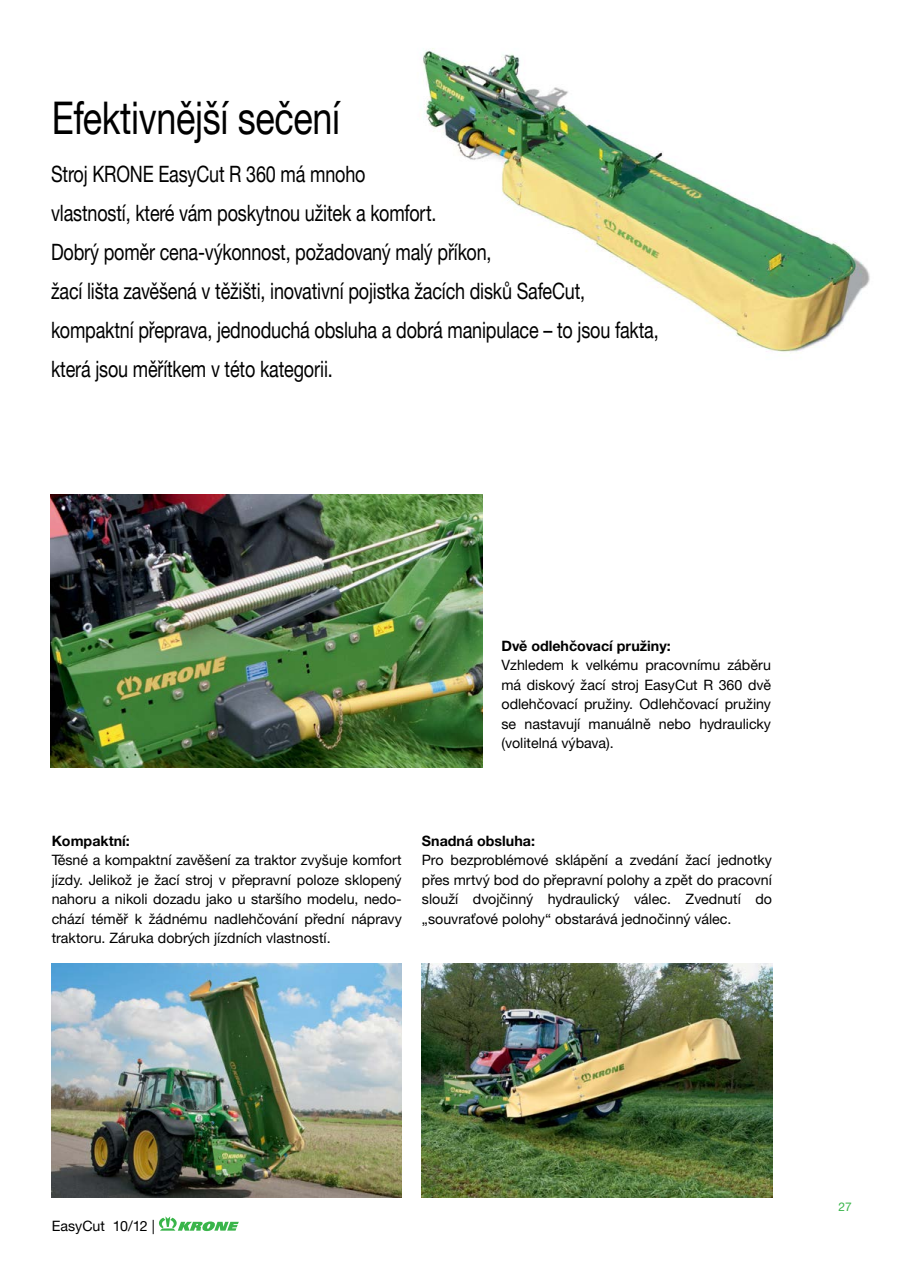
<style>
.page{position:relative;width:898px;height:1268px;background:#fff}
.page>*{position:absolute;margin:0;border:0;box-sizing:border-box;transform-origin:0 0}
.t1{font:45px "Helvetica Neue CE";letter-spacing:-.01em;color:#000;scale:.8 1}
.t2{font:22.5px/39px "Helvetica Neue CE";letter-spacing:-.01em;color:#000;scale:.8 1}
.t3{font:14.25px/19.5px "Helvetica Neue CE";color:#000;text-align:justify}
.t4{font:700 14.25px "Helvetica Neue CE";color:#000}
.t5{font:12px "Helvetica Neue LT";color:#39b54a}
</style>
<div class="page">
<img style="left:423px;top:48px;width:447px;height:304px">
<img style="left:51px;top:963px;width:350px;height:234px">
<img style="left:421px;top:963px;width:350px;height:234px">
<img style="left:51px;top:495px;width:431px;height:272px">
<svg style="left:159px;top:1216px;width:80px;height:14px"></svg>
<h1 class="t1" style="left:52px;top:90px;width:362px">Efektivnější sečení</h1>
<p class="t2" style="left:51px;top:155px;width:760px">Stroj KRONE EasyCut R 360 má mnoho<br>vlastností, které vám poskytnou užitek a komfort.<br>Dobrý poměr cena-výkonnost, požadovaný malý příkon,<br>žací lišta zavěšená v těžišti, inovativní pojistka žacích disků SafeCut, kompaktní přeprava, jednoduchá obsluha a dobrá manipulace – to jsou fakta, která jsou měřítkem v této kategorii.</p>
<p class="t4" style="left:501px;top:636px;width:171px">Dvě odlehčovací pružiny:</p>
<p class="t3" style="left:501px;top:655px;width:271px">Vzhledem k velkému pracovnímu záběru má diskový žací stroj EasyCut R 360 dvě odlehčovací pružiny. Odlehčovací pružiny se nastavují manuálně nebo hydraulicky (volitelná výbava).</p>
<p class="t4" style="left:52px;top:831px;width:80px">Kompaktní:</p>
<p class="t3" style="left:52px;top:850px;width:351px">Těsné a kompaktní zavěšení za traktor zvyšuje komfort jízdy. Jelikož je žací stroj v přepravní poloze sklopený nahoru a nikoli dozadu jako u staršího modelu, nedo&shy;chází téměř k žádnému nadlehčování přední nápravy traktoru. Záruka dobrých jízdních vlastností.</p>
<p class="t4" style="left:422px;top:831px;width:114px">Snadná obsluha:</p>
<p class="t3" style="left:422px;top:850px;width:351px">Pro bezproblémové sklápění a zvedání žací jednotky přes mrtvý bod do přepravní polohy a zpět do pracovní slouží dvojčinný hydraulický válec. Zvednutí do „souvraťové polohy“ obstarává jednočinný válec.</p>
<p class="t3" style="left:52px;top:1215px;width:105px">EasyCut 10/12 |</p>
<p class="t5" style="left:838px;top:1198px;width:15px">27</p>
</div>
